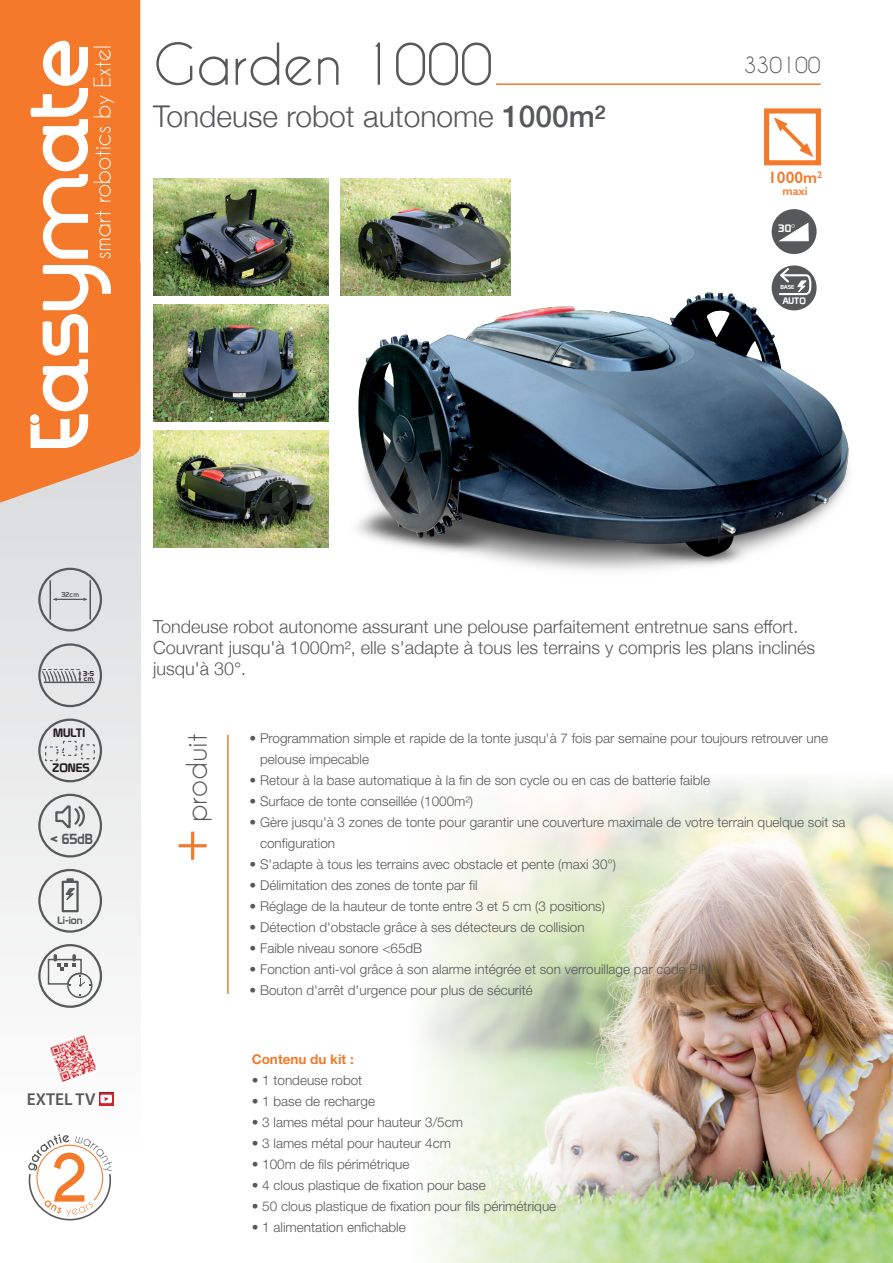
<style>
.page{position:relative;width:893px;height:1263px;background:#fff}
.page>*{position:absolute;margin:0;border:0;box-sizing:border-box;transform-origin:0 0}
.t1{font:700 61.95px "Caviar Dreams";color:#f4792a}
.t2{font:54px "Caviar Dreams";color:#57585a}
.t3{font:300 30px "Helvetica Neue";color:#57585a}
.t4{font:27px "Caviar Dreams";color:#57585a}
.t5{font:21px "Caviar Dreams";color:#57585a}
.t6{font:300 18px/21px "Helvetica Neue";color:#57585a}
.t7{font:600 17.25px "Myriad Pro";color:#57585a}
.t8{font:600 16.5px "Gill Sans";color:#f4792a}
.t9{font:14.25px "Prototype";color:#57585a;scale:.9 1}
.t10{font:300 13.5px/21px "Helvetica Neue LT Std";color:#57585a}
.t11{font:700 13.5px "Helvetica Neue LT Std";color:#f4792a}
.t12{font:12px "Prototype";color:#231f20}
.t13{font:600 12px "Gill Sans";color:#f4792a}
.t14{font:10.65px "Prototype";color:#fff}
.t15{font:10.5px "Prototype";color:#57585a}
.t16{font:9.15px "Prototype";color:#fff}
.t17{font:6.9px/5.1px "Prototype";color:#231f20}
.t18{font:6.9px "Prototype";color:#57585a}
.t19{font:5.7px "Prototype";color:#fff}
.s1{font-weight:500}
</style>
<div class="page">
<img style="left:425px;top:781px;width:468px;height:482px">
<svg style="left:0;top:503px;width:140px;height:505px;fill:#e8e9ea"></svg>
<svg style="left:179px;top:832px;width:28px;height:28px"></svg>
<hr style="left:227px;top:735px;width:2px;height:259px;background:#f4792a">
<svg style="left:28px;top:1134px;width:84px;height:87px"></svg>
<img style="left:50px;top:1035px;width:46px;height:47px">
<div style="left:97px;top:1091px;width:17px;height:15px;background:#231f20;opacity:.75"></div>
<div style="left:100px;top:1095px;width:12px;height:8px;background:#fff;border-radius:2px"></div>
<svg style="left:105px;top:1097px;width:4px;height:4px"></svg>
<hr style="left:496px;top:83px;width:325px;height:2px;background:#f4792a">
<svg style="left:0;top:0;width:140px;height:503px;background:#f1833c"></svg>
<svg style="left:29px;top:41px;width:85px;height:407px"></svg>
<img style="left:340px;top:179px;width:171px;height:80px">
<img style="left:153px;top:179px;width:176px;height:116px">
<img style="left:153px;top:305px;width:169px;height:116px">
<img style="left:153px;top:431px;width:169px;height:116px">
<div style="left:772px;top:209px;width:45px;height:45px;background:#57585a;border-radius:50%"></div>
<svg style="left:778px;top:222px;width:31px;height:20px"></svg>
<img style="left:322px;top:259px;width:527px;height:312px">
<div style="left:764px;top:108px;width:57px;height:57px;border:5px solid #f4792a"></div>
<svg style="left:774px;top:117px;width:39px;height:40px"></svg>
<div style="left:38px;top:794px;width:64px;height:63px;border:2px solid #57585a;border-radius:50%"></div>
<svg style="left:54px;top:804px;width:32px;height:25px"></svg>
<div style="left:38px;top:869px;width:64px;height:64px;border:2px solid #57585a;border-radius:50%"></div>
<svg style="left:66px;top:878px;width:8px;height:3px"></svg>
<div style="left:62px;top:881px;width:17px;height:31px;border:2px solid #57585a"></div>
<svg style="left:63px;top:888px;width:13px;height:16px"></svg>
<div style="left:38px;top:944px;width:64px;height:64px;border:2px solid #57585a;border-radius:50%"></div>
<div style="left:67px;top:973px;width:25px;height:25px;border:2px solid #57585a;border-radius:50%"></div>
<svg style="left:47px;top:956px;width:44px;height:30px"></svg>
<div style="left:38px;top:718px;width:64px;height:64px;border:2px solid #57585a;border-radius:50%"></div>
<svg style="left:45px;top:740px;width:50px;height:22px"></svg>
<hr style="left:44px;top:682px;width:50px;height:1px;background:#57585a">
<svg style="left:42px;top:669px;width:39px;height:14px"></svg>
<div style="left:38px;top:643px;width:64px;height:64px;border:2px solid #57585a;border-radius:50%"></div>
<hr style="left:50px;top:581px;width:1px;height:38px;background:#57585a">
<hr style="left:90px;top:581px;width:1px;height:38px;background:#57585a">
<hr style="left:54px;top:599px;width:30px;height:1px;background:#57585a">
<div style="left:38px;top:568px;width:64px;height:63px;border:2px solid #57585a;border-radius:50%"></div>
<h2 class="t2" style="left:153px;top:32px;width:341px">Garden 1000</h2>
<h3 class="t3" style="left:153px;top:93px;width:454px">Tondeuse robot autonome <span class="s1">1000m²</span></h3>
<h3 class="t5" style="left:744px;top:53px;width:78px">330100</h3>
<p class="t8" style="left:768px;top:168px;width:55px">1000m<sup>2</sup></p>
<p class="t13" style="left:782px;top:183px;width:27px">maxi</p>
<p class="t14" style="left:778px;top:221px;width:18px">30°</p>
<p class="t19" style="left:780px;top:284px;width:16px">BASE</p>
<p class="t16" style="left:782px;top:296px;width:25px">AUTO</p>
<p class="t18" style="left:61px;top:590px;width:19px">32cm</p>
<p class="t17" style="left:83px;top:670px;width:12px">3-5 cm</p>
<p class="t12" style="left:53px;top:726px;width:33px">MULTI</p>
<p class="t12" style="left:52px;top:760px;width:39px">ZONES</p>
<p class="t9" style="left:51px;top:830px;width:48px">&lt; 65dB</p>
<p class="t15" style="left:58px;top:914px;width:27px">Li-ion</p>
<p class="t7" style="left:27px;top:1088px;width:70px">EXTEL TV</p>
<h1 class="t1" style="left:49px;top:1141px;width:41px">2</h1>
<h3 class="t6" style="left:153px;top:615px;width:664px">Tondeuse robot autonome assurant une pelouse parfaitement entretnue sans effort.<br>Couvrant jusqu'à 1000m², elle s'adapte à tous les terrains y compris les plans inclinés jusqu'à 30°.</h3>
<h3 class="t4" style="left:180px;top:822px;width:90px;rotate:-90deg">produit</h3>
<p class="t10" style="left:260px;top:727px;width:569px;text-indent:-11px">• Programmation simple et rapide de la tonte jusqu'à 7 fois par semaine pour toujours retrouver une pelouse impecable</p>
<p class="t10" style="left:250px;top:769px;width:462px">• Retour à la base automatique à la fin de son cycle ou en cas de batterie faible</p>
<p class="t10" style="left:250px;top:790px;width:225px">• Surface de tonte conseillée (1000m²)</p>
<p class="t10" style="left:260px;top:811px;width:587px;text-indent:-11px">• Gère jusqu'à 3 zones de tonte pour garantir une couverture maximale de votre terrain quelque soit sa configuration</p>
<p class="t10" style="left:250px;top:853px;width:368px">• S'adapte à tous les terrains avec obstacle et pente (maxi 30°)</p>
<p class="t10" style="left:250px;top:874px;width:230px">• Délimitation des zones de tonte par fil</p>
<p class="t10" style="left:250px;top:895px;width:357px">• Réglage de la hauteur de tonte entre 3 et 5 cm (3 positions)</p>
<p class="t10" style="left:250px;top:916px;width:337px">• Détection d'obstacle grâce à ses détecteurs de collision</p>
<p class="t10" style="left:250px;top:937px;width:174px">• Faible niveau sonore &lt;65dB</p>
<p class="t10" style="left:250px;top:958px;width:462px">• Fonction anti-vol grâce à son alarme intégrée et son verrouillage par code PIN</p>
<p class="t10" style="left:250px;top:979px;width:285px">• Bouton d'arrêt d'urgence pour plus de sécurité</p>
<p class="t11" style="left:252px;top:1051px;width:104px">Contenu du kit :</p>
<p class="t10" style="left:252px;top:1070px;width:112px">• 1 tondeuse robot</p>
<p class="t10" style="left:252px;top:1091px;width:125px">• 1 base de recharge</p>
<p class="t10" style="left:252px;top:1112px;width:213px">• 3 lames métal pour hauteur 3/5cm</p>
<p class="t10" style="left:252px;top:1133px;width:201px">• 3 lames métal pour hauteur 4cm</p>
<p class="t10" style="left:252px;top:1154px;width:159px">• 100m de fils périmétrique</p>
<p class="t10" style="left:252px;top:1175px;width:236px">• 4 clous plastique de fixation pour base</p>
<p class="t10" style="left:252px;top:1196px;width:306px">• 50 clous plastique de fixation pour fils périmétrique</p>
<p class="t10" style="left:252px;top:1217px;width:156px">• 1 alimentation enfichable</p>
</div>
